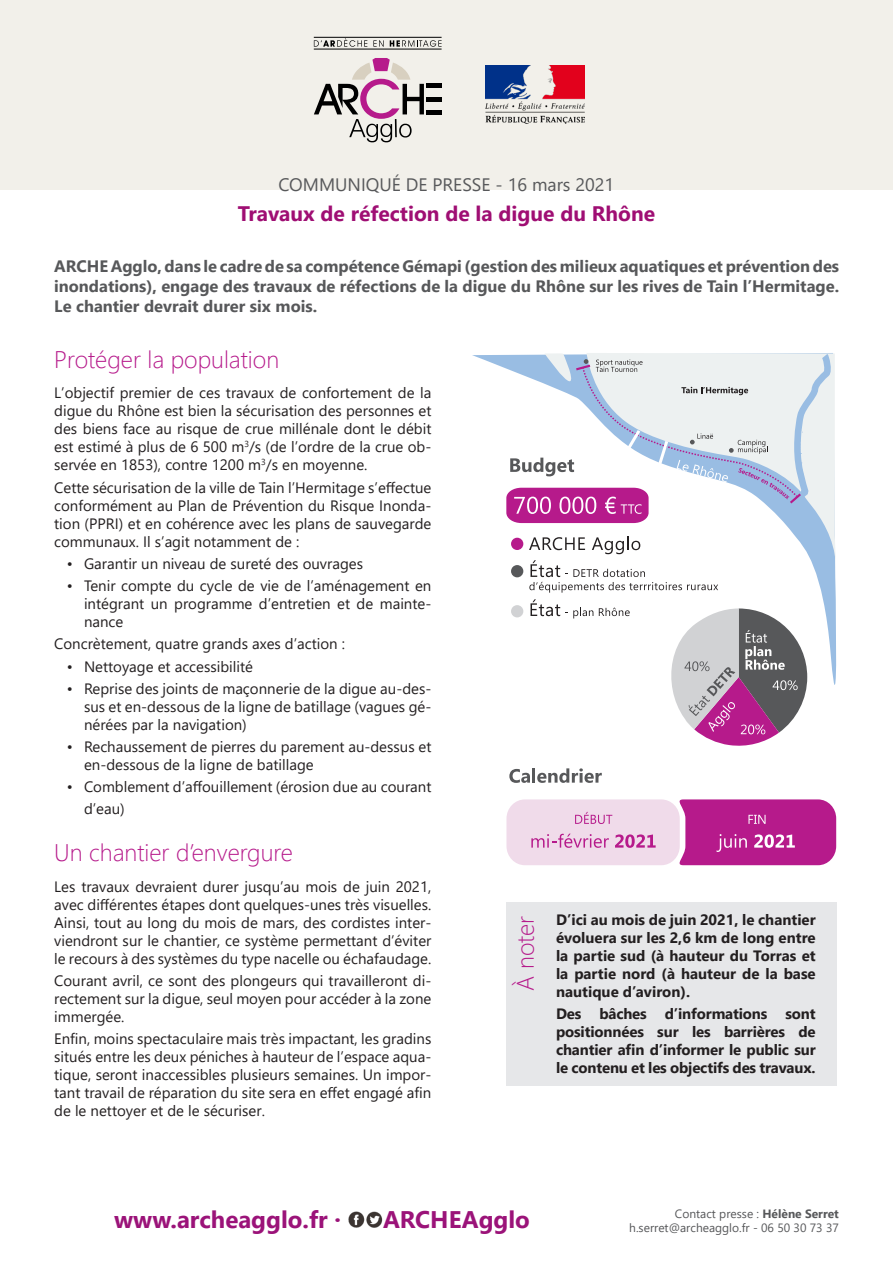
<style>
.page{position:relative;width:893px;height:1263px;background:#fff}
.page>*{position:absolute;margin:0;border:0;box-sizing:border-box;transform-origin:0 0}
.t1{font:300 24px "Segoe UI";color:#b61a8b}
.t2{font:700 24px "Segoe UI";color:#9b1379}
.t3{font:700 21px "Segoe UI";color:#9f0e73}
.t4{font:18px "Segoe UI";color:#57585a}
.t5{font:700 16.5px/19.8px "Segoe UI";color:#57585a;text-align:justify}
.t6{font:15px/18px "Segoe UI";color:#231f20;text-align:justify}
.t7{font:700 15px/18px "Segoe UI";letter-spacing:-.01em;color:#231f20;text-align:justify}
.t8{font:12px "Segoe UI";color:#57585a}
.s1{font-weight:700}
</style>
<div class="page">
<div style="left:506px;top:902px;width:330px;height:184px;background:#e6e7e9"></div>
<div style="left:0;top:0;width:893px;height:190px;background:#f2f0ea"></div>
<svg style="left:314px;top:38px;width:53px;height:9px"></svg>
<svg style="left:373px;top:40px;width:11px;height:7px"></svg>
<svg style="left:390px;top:40px;width:52px;height:7px"></svg>
<hr style="left:314px;top:37px;width:128px;height:1px;background:#000">
<hr style="left:314px;top:49px;width:128px;height:1px;background:#000">
<hr style="left:427px;top:110px;width:15px;height:4px;background:#000">
<hr style="left:427px;top:97px;width:15px;height:4px;background:#000">
<hr style="left:427px;top:84px;width:15px;height:4px;background:#000">
<svg style="left:314px;top:58px;width:110px;height:84px"></svg>
<img style="left:348px;top:1211px;width:35px;height:17px">
<svg style="left:472px;top:355px;width:365px;height:330px"></svg>
<svg style="left:587px;top:353px;width:250px;height:248px"></svg>
<svg style="left:529px;top:537px;width:56px;height:13px"></svg>
<svg style="left:592px;top:537px;width:48px;height:17px"></svg>
<svg style="left:529px;top:560px;width:189px;height:33px"></svg>
<svg style="left:530px;top:599px;width:63px;height:19px"></svg>
<svg style="left:599px;top:608px;width:31px;height:8px"></svg>
<div style="left:511px;top:538px;width:12px;height:12px;background:#b61a8b;border-radius:50%"></div>
<div style="left:511px;top:565px;width:12px;height:12px;background:#57585a;border-radius:50%"></div>
<div style="left:511px;top:605px;width:12px;height:12px;background:#d1d2d4;border-radius:50%"></div>
<div style="left:506px;top:799px;width:174px;height:66px;background:#f0dbea;border-radius:19px"></div>
<svg style="left:575px;top:812px;width:37px;height:12px"></svg>
<svg style="left:531px;top:834px;width:78px;height:14px"></svg>
<svg style="left:615px;top:834px;width:41px;height:14px"></svg>
<svg style="left:674px;top:799px;width:162px;height:66px"></svg>
<svg style="left:509px;top:769px;width:21px;height:14px"></svg>
<hr style="left:532px;top:768px;width:3px;height:15px;background:#57585a">
<svg style="left:537px;top:768px;width:65px;height:15px"></svg>
<svg style="left:506px;top:353px;width:323px;height:170px"></svg>
<svg style="left:663px;top:608px;width:144px;height:138px"></svg>
<img style="left:485px;top:66px;width:99px;height:58px">
<p class="t4" style="left:279px;top:167px;width:337px">COMMUNIQUÉ DE PRESSE - 16 mars 2021</p>
<p class="t3" style="left:238px;top:194px;width:419px">Travaux de réfection de la digue du Rhône</p>
<p class="t5" style="left:54px;top:255px;width:786px">ARCHE Agglo, dans le cadre de sa compétence Gémapi (gestion des milieux aquatiques et prévention des inondations), engage des travaux de réfections de la digue du Rhône sur les rives de Tain l’Hermitage.<br>Le chantier devrait durer six mois.</p>
<p class="t1" style="left:54px;top:336px;width:226px">Protéger la population</p>
<p class="t6" style="left:54px;top:383px;width:379px">L’objectif premier de ces travaux de confortement de la digue du Rhône est bien la sécurisation des personnes et des biens face au risque de crue millénale dont le débit est estimé à plus de 6 500 m<sup>3</sup>/s (de l’ordre de la crue ob&shy;servée en 1853), contre 1200 m<sup>3</sup>/s en moyenne.</p>
<p class="t6" style="left:54px;top:477px;width:379px">Cette sécurisation de la ville de Tain l’Hermitage s’effectue conformément au Plan de Prévention du Risque Inonda&shy;tion (PPRI) et en cohérence avec les plans de sauvegarde communaux. Il s’agit notamment de :</p>
<p class="t6" style="left:67px;top:553px;width:298px">• Garantir un niveau de sureté des ouvrages</p>
<p class="t6" style="left:84px;top:575px;width:349px;text-indent:-17px">• Tenir compte du cycle de vie de l’aménagement en intégrant un programme d’entretien et de mainte&shy;nance</p>
<p class="t6" style="left:54px;top:634px;width:292px">Concrètement, quatre grands axes d’action :</p>
<p class="t6" style="left:67px;top:656px;width:188px">• Nettoyage et accessibilité</p>
<p class="t6" style="left:84px;top:678px;width:349px;text-indent:-17px">• Reprise des joints de maçonnerie de la digue au-des&shy;sus et en-dessous de la ligne de batillage (vagues gé&shy;nérées par la navigation)</p>
<p class="t6" style="left:84px;top:736px;width:349px;text-indent:-17px">• Rechaussement de pierres du parement au-dessus et en-dessous de la ligne de batillage</p>
<p class="t6" style="left:84px;top:775px;width:349px;line-height:21.6px;text-indent:-17px">• Comblement d’affouillement (érosion due au courant d’eau)</p>
<p class="t1" style="left:54px;top:830px;width:240px">Un chantier d’envergure</p>
<p class="t6" style="left:54px;top:876px;width:379px">Les travaux devraient durer jusqu’au mois de juin 2021, avec différentes étapes dont quelques-unes très visuelles.<br>Ainsi, tout au long du mois de mars, des cordistes inter&shy;viendront sur le chantier, ce système permettant d’éviter le recours à des systèmes du type nacelle ou échafaudage.</p>
<p class="t6" style="left:54px;top:970px;width:379px">Courant avril, ce sont des plongeurs qui travailleront di&shy;rectement sur la digue, seul moyen pour accéder à la zone immergée.</p>
<p class="t6" style="left:54px;top:1029px;width:379px">Enfin, moins spectaculaire mais très impactant, les gradins situés entre les deux péniches à hauteur de l’espace aqua&shy;tique, seront inaccessibles plusieurs semaines. Un impor&shy;tant travail de réparation du site sera en effet engagé afin de le nettoyer et de le sécuriser.</p>
<p class="t1" style="left:503px;top:991px;width:77px;rotate:-90deg">À noter</p>
<p class="t7" style="left:556px;top:909px;width:261px">D’ici au mois de juin 2021, le chantier évoluera sur les 2,6 km de long entre la partie sud (à hauteur du Torras et la partie nord (à hauteur de la base nautique d’aviron).</p>
<p class="t7" style="left:556px;top:1003px;width:261px">Des bâches d’informations sont positionnées sur les barrières de chantier afin d’informer le public sur le contenu et les objectifs des travaux.</p>
<p class="t2" style="left:114px;top:1197px;width:228px">www.archeagglo.fr ·</p>
<p class="t2" style="left:383px;top:1197px;width:148px">ARCHEAgglo</p>
<p class="t8" style="left:675px;top:1202px;width:165px">Contact presse : <span class="s1">Hélène Serret</span></p>
<p class="t8" style="left:629px;top:1216px;width:211px">h.serret@archeagglo.fr - 06 50 30 73 37</p>
</div>
